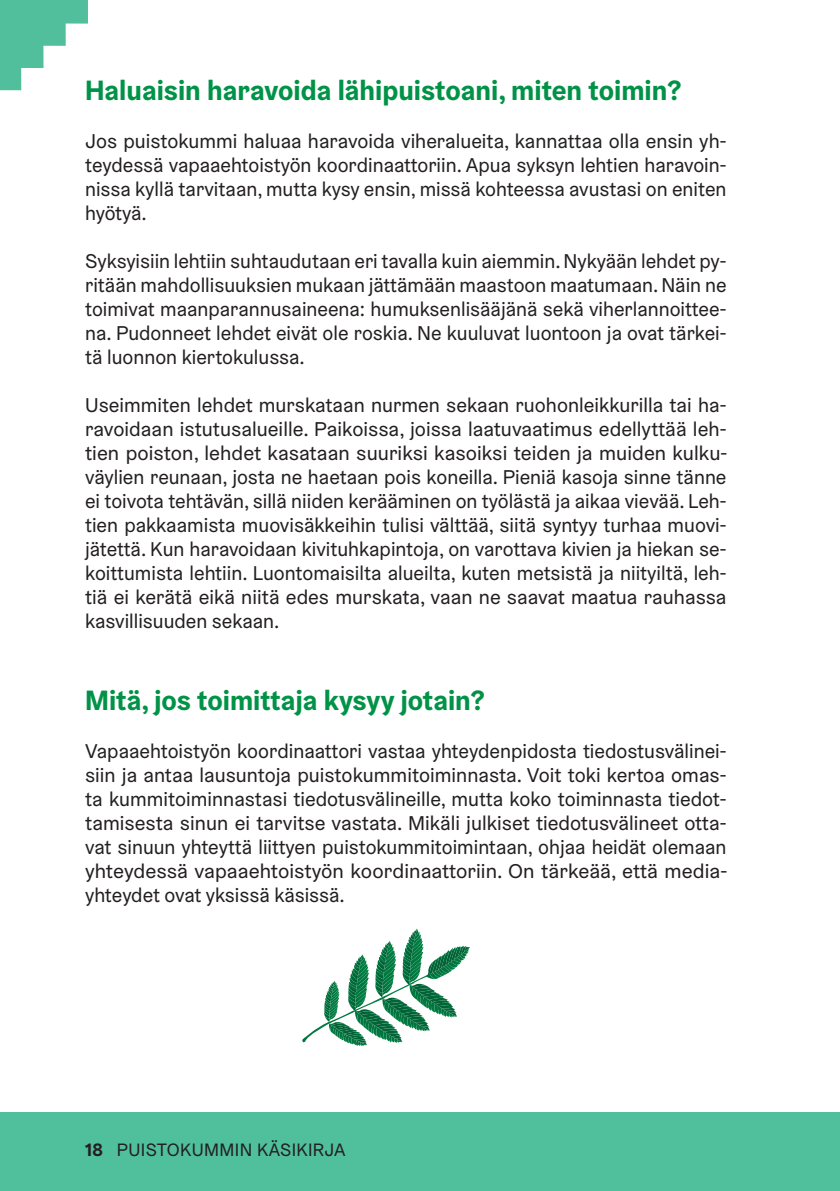
<style>
.page{position:relative;width:840px;height:1191px;background:#fff}
.page>*{position:absolute;margin:0;border:0;box-sizing:border-box;transform-origin:0 0}
.t1{font:700 28px "Helsinki Grotesk";color:#009247}
.t2{font:20px/24px "Helsinki Grotesk";color:#231f20;text-align:justify}
.t3{font:18px "Helsinki Grotesk";letter-spacing:.02em;color:#231f20}
.s1{font-weight:700}
</style>
<div class="page">
<div style="left:0;top:1112px;width:839px;height:79px;background:#50bf9c"></div>
<svg style="left:0;top:0;width:88px;height:91px"></svg>
<svg style="left:302px;top:928px;width:167px;height:118px"></svg>
<h1 class="t1" style="left:85px;top:80px;width:597px">Haluaisin haravoida lähipuistoani, miten toimin?</h1>
<p class="t2" style="left:85px;top:131px;width:642px">Jos puistokummi haluaa haravoida viheralueita, kannattaa olla ensin yh&shy;teydessä vapaaehtoistyön koordinaattoriin. Apua syksyn lehtien haravoin&shy;nissa kyllä tarvitaan, mutta kysy ensin, missä kohteessa avustasi on eniten hyötyä.</p>
<p class="t2" style="left:85px;top:251px;width:642px">Syksyisiin lehtiin suhtaudutaan eri tavalla kuin aiemmin. Nykyään lehdet py&shy;ritään mahdollisuuksien mukaan jättämään maastoon maatumaan. Näin ne toimivat maanparannusaineena: humuksenlisääjänä sekä viherlannoittee&shy;na. Pudonneet lehdet eivät ole roskia. Ne kuuluvat luontoon ja ovat tärkei&shy;tä luonnon kiertokulussa.</p>
<p class="t2" style="left:85px;top:395px;width:643px">Useimmiten lehdet murskataan nurmen sekaan ruohonleikkurilla tai ha&shy;ravoidaan istutusalueille. Paikoissa, joissa laatuvaatimus edellyttää leh&shy;tien poiston, lehdet kasataan suuriksi kasoiksi teiden ja muiden kulku - väylien reunaan, josta ne haetaan pois koneilla. Pieniä kasoja sinne tänne ei toivota tehtävän, sillä niiden kerääminen on työlästä ja aikaa vievää. Leh&shy;tien pakkaamista muovisäkkeihin tulisi välttää, siitä syntyy turhaa muovi&shy;jätettä. Kun haravoidaan kivituhkapintoja, on varottava kivien ja hiekan se&shy;koittumista lehtiin. Luontomaisilta alueilta, kuten metsistä ja niityiltä, leh&shy;tiä ei kerätä eikä niitä edes murskata, vaan ne saavat maatua rauhassa kasvillisuuden sekaan.</p>
<h1 class="t1" style="left:85px;top:690px;width:401px">Mitä, jos toimittaja kysyy jotain?</h1>
<p class="t2" style="left:85px;top:741px;width:643px">Vapaaehtoistyön koordinaattori vastaa yhteydenpidosta tiedostusvälinei&shy;siin ja antaa lausuntoja puistokummitoiminnasta. Voit toki kertoa omas&shy;ta kummitoiminnastasi tiedotusvälineille, mutta koko toiminnasta tiedot&shy;tamisesta sinun ei tarvitse vastata. Mikäli julkiset tiedotusvälineet otta&shy;vat sinuun yhteyttä liittyen puistokummitoimintaan, ohjaa heidät olemaan yhteydessä vapaaehtoistyön koordinaattoriin. On tärkeää, että media&shy;yhteydet ovat yksissä käsissä.</p>
<p class="t3" style="left:85px;top:1143px;width:262px"><span class="s1">18</span> PUISTOKUMMIN KÄSIKIRJA</p>
</div>
